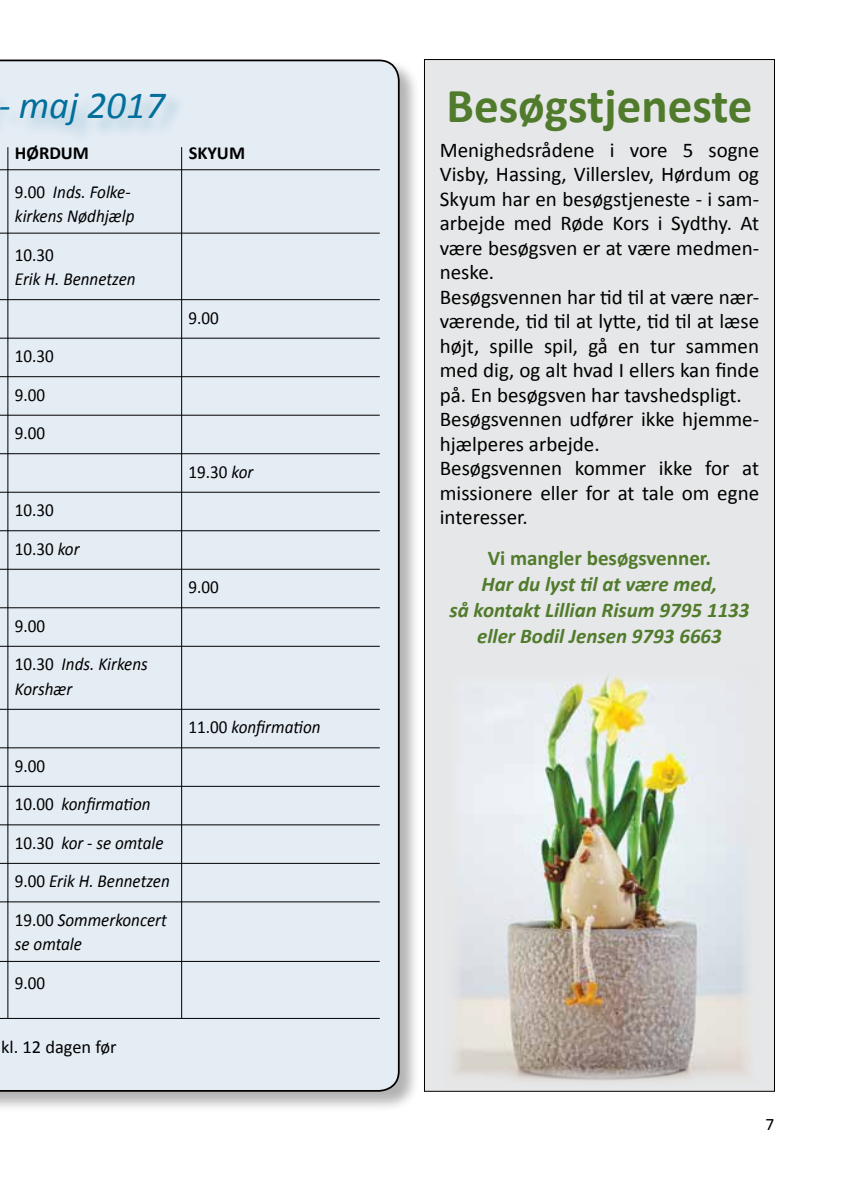
<style>
.page{position:relative;width:844px;height:1191px;background:#fff}
.page>*{position:absolute;margin:0;border:0;box-sizing:border-box;transform-origin:0 0}
.t1{font:700 49px "Calibri";color:#517b2c}
.t2{font:italic 38.5px "Calibri";color:#006f9b}
.t3{font:21px/24.5px "Calibri";color:#000}
.t4{font:italic 700 21px/26.2px "Calibri";color:#517b2c;text-align:center}
.t5{font:700 21px "Calibri";color:#517b2c}
.t6{font:italic 18.38px/38.5px "Calibri";color:#000;scale:.93 1}
.t7{font:18.38px/38.5px "Calibri";color:#000;scale:.93 1}
.t8{font:18.38px "Calibri";color:#000}
.t9{font:700 18.38px "Calibri";color:#000}
.t10{font:17.5px "Calibri";color:#000}
.s1{font-style:normal}
.s2{font-style:italic}
</style>
<div class="page">
<div style="left:0;top:59px;width:420px;height:1053px;background:#000;opacity:.3"></div>
<div style="left:0;top:60px;width:399px;height:1031px;background:#e4ecf4"></div>
<div style="left:0;top:86px;width:186px;height:58px;background:#006f9b;opacity:.3"></div>
<hr style="left:7px;top:147px;width:1px;height:871px;background:#000">
<hr style="left:181px;top:147px;width:1px;height:871px;background:#000">
<hr style="left:0;top:169px;width:379px;height:1px;background:#000">
<div style="left:424px;top:60px;width:350px;height:1031px;background:#e6e7e8"></div>
<hr style="left:0;top:1018px;width:379px;height:1px;background:#000">
<hr style="left:0;top:233px;width:379px;height:1px;background:#000">
<hr style="left:0;top:299px;width:379px;height:1px;background:#000">
<hr style="left:0;top:338px;width:379px;height:1px;background:#000">
<hr style="left:0;top:376px;width:379px;height:1px;background:#000">
<hr style="left:0;top:415px;width:379px;height:1px;background:#000">
<hr style="left:0;top:453px;width:379px;height:1px;background:#000">
<hr style="left:0;top:492px;width:379px;height:1px;background:#000">
<hr style="left:0;top:530px;width:379px;height:1px;background:#000">
<hr style="left:0;top:569px;width:379px;height:1px;background:#000">
<hr style="left:0;top:607px;width:379px;height:1px;background:#000">
<hr style="left:0;top:646px;width:379px;height:1px;background:#000">
<hr style="left:0;top:709px;width:379px;height:1px;background:#000">
<hr style="left:0;top:747px;width:379px;height:1px;background:#000">
<hr style="left:0;top:786px;width:379px;height:1px;background:#000">
<hr style="left:0;top:824px;width:379px;height:1px;background:#000">
<hr style="left:0;top:863px;width:379px;height:1px;background:#000">
<hr style="left:0;top:901px;width:379px;height:1px;background:#000">
<hr style="left:0;top:961px;width:379px;height:1px;background:#000">
<img style="left:454px;top:675px;width:293px;height:406px">
<h2 class="t2" style="left:-2px;top:79px;width:168px">- maj 2017</h2>
<p class="t9" style="left:15px;top:141px;width:76px">HØRDUM</p>
<p class="t9" style="left:189px;top:141px;width:58px">SKYUM</p>
<p class="t6" style="left:15px;top:179px;width:130px;line-height:24.5px"><span class="s1">9.00</span> Inds. Folke&shy;kirkens Nødhjælp</p>
<p class="t7" style="left:15px;top:235px;width:43px">10.30</p>
<p class="t6" style="left:15px;top:259px;width:131px">Erik H. Bennetzen</p>
<p class="t7" style="left:188px;top:298px;width:34px">9.00</p>
<p class="t7" style="left:15px;top:337px;width:43px">10.30<br>9.00<br>9.00</p>
<p class="t7" style="left:188px;top:452px;width:71px">19.30 <span class="s2">kor</span></p>
<p class="t7" style="left:15px;top:491px;width:71px">10.30<br>10.30 <span class="s2">kor</span></p>
<p class="t7" style="left:188px;top:568px;width:34px">9.00</p>
<p class="t6" style="left:15px;top:606px;width:144px"><span class="s1">9.00<br>10.30</span> Inds. Kirkens</p>
<p class="t6" style="left:15px;top:669px;width:63px">Korshær</p>
<p class="t6" style="left:188px;top:707px;width:143px"><span class="s1">11.00</span> konfirmation</p>
<p class="t6" style="left:15px;top:746px;width:168px"><span class="s1">9.00<br>10.00</span> konfirmation<br><span class="s1">10.30</span> kor - se omtale<br><span class="s1">9.00</span> Erik H. Bennetzen<br><span class="s1">19.00</span> Sommerkoncert</p>
<p class="t6" style="left:15px;top:924px;width:74px">se omtale</p>
<p class="t7" style="left:15px;top:963px;width:34px">9.00</p>
<p class="t8" style="left:1px;top:1035px;width:117px">kl. 12 dagen før</p>
<h1 class="t1" style="left:446px;top:74px;width:307px">Besøgstjeneste</h1>
<p class="t3" style="left:439px;top:137px;width:321px">Menighedsrådene i vore 5 sogne<br>Visby, Hassing, Villerslev, Hørdum og<br>Skyum har en besøgstjeneste - i sam&shy;arbejde med Røde Kors i Sydthy. At være besøgsven er at være medmen&shy;neske.<br>Besøgsvennen har tid til at være nær&shy;værende, tid til at lytte, tid til at læse højt, spille spil, gå en tur sammen med dig, og alt hvad I ellers kan finde på. En besøgsven har tavshedspligt.<br>Besøgsvennen udfører ikke hjemme&shy;hjælperes arbejde.<br>Besøgsvennen kommer ikke for at missionere eller for at tale om egne interesser.</p>
<p class="t5" style="left:487px;top:544px;width:225px">Vi mangler besøgsvenner.</p>
<p class="t4" style="left:449px;top:571px;width:301px">Har du lyst til at være med,<br>så kontakt Lillian Risum 9795 1133 eller Bodil Jensen 9793 6663</p>
<p class="t10" style="left:765px;top:1112px;width:10px">7</p>
</div>
